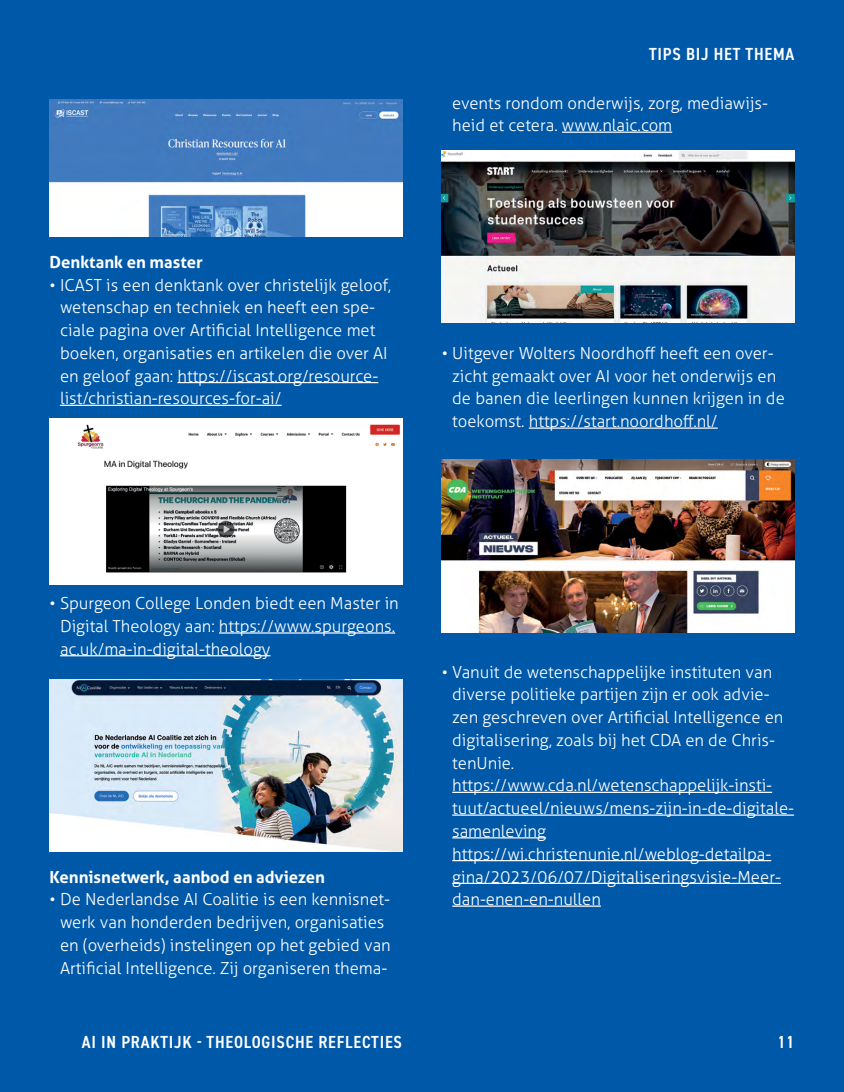
<style>
.page{position:relative;width:844px;height:1092px;background:#fff}
.page>*{position:absolute;margin:0;border:0;box-sizing:border-box;transform-origin:0 0}
.t1{font:600 condensed 17.5px "DIN2014";letter-spacing:.045em;color:#fff}
.t2{font:300 16.62px/22.8px "Aller";color:#fff}
.t3{font:700 16.62px "Aller";color:#fff}
</style>
<div class="page">
<div style="left:0;top:0;width:843px;height:1091px;background:#0058a9"></div>
<hr style="left:177px;top:382px;width:201px;height:1px;background:#fff">
<hr style="left:60px;top:405px;width:221px;height:1px;background:#fff">
<hr style="left:219px;top:632px;width:176px;height:1px;background:#fff">
<hr style="left:60px;top:655px;width:210px;height:1px;background:#fff">
<hr style="left:561px;top:132px;width:111px;height:1px;background:#fff">
<hr style="left:528px;top:427px;width:189px;height:1px;background:#fff">
<hr style="left:452px;top:791px;width:320px;height:1px;background:#fff">
<hr style="left:452px;top:814px;width:341px;height:1px;background:#fff">
<hr style="left:452px;top:837px;width:94px;height:1px;background:#fff">
<hr style="left:452px;top:860px;width:319px;height:1px;background:#fff">
<hr style="left:452px;top:882px;width:328px;height:1px;background:#fff">
<hr style="left:452px;top:905px;width:148px;height:1px;background:#fff">
<img style="left:50px;top:99px;width:352px;height:138px">
<img style="left:50px;top:679px;width:352px;height:172px">
<img style="left:441px;top:151px;width:353px;height:172px">
<img style="left:441px;top:460px;width:353px;height:172px">
<img style="left:50px;top:418px;width:352px;height:166px">
<p class="t1" style="left:649px;top:42px;width:147px">TIPS BIJ HET THEMA</p>
<p class="t3" style="left:50px;top:251px;width:155px">Denktank en master</p>
<p class="t2" style="left:60px;top:273px;width:332px;text-indent:-10px">• ICAST is een denktank over christelijk geloof, wetenschap en techniek en heeft een spe&shy;ciale pagina over Artificial Intelligence met boeken, organisaties en artikelen die over AI en geloof gaan: https://iscast.org/resource&shy;list/christian-resources-for-ai/</p>
<p class="t2" style="left:452px;top:91px;width:317px">events rondom onderwijs, zorg, mediawijs&shy;heid et cetera. www.nlaic.com</p>
<p class="t2" style="left:452px;top:341px;width:334px;text-indent:-10px">• Uitgever Wolters Noordhoff heeft een over&shy;zicht gemaakt over AI voor het onderwijs en de banen die leerlingen kunnen krijgen in de toekomst. https://start.noordhoff.nl/</p>
<p class="t2" style="left:60px;top:592px;width:340px;text-indent:-10px">• Spurgeon College Londen biedt een Master in<br>Digital Theology aan: https://www.spurgeons. ac.uk/ma-in-digital-theology</p>
<p class="t3" style="left:50px;top:866px;width:277px">Kennisnetwerk, aanbod en adviezen</p>
<p class="t2" style="left:60px;top:887px;width:332px;text-indent:-10px">• De Nederlandse AI Coalitie is een kennisnet&shy;werk van honderden bedrijven, organisaties en (overheids) instelingen op het gebied van Artificial Intelligence. Zij organiseren thema-</p>
<p class="t2" style="left:452px;top:660px;width:343px;text-indent:-10px">• Vanuit de wetenschappelijke instituten van diverse politieke partijen zijn er ook advie&shy;zen geschreven over Artificial Intelligence en digitalisering, zoals bij het CDA en de Chris&shy;tenUnie. https://www.cda.nl/wetenschappelijk-insti&shy;tuut/actueel/nieuws/mens-zijn-in-de-digitale&shy;samenleving https://wi.christenunie.nl/weblog-detailpa&shy;gina/2023/06/07/Digitaliseringsvisie-Meer&shy;dan-enen-en-nullen</p>
<p class="t1" style="left:82px;top:1030px;width:321px">AI IN PRAKTIJK - THEOLOGISCHE REFLECTIES</p>
<p class="t1" style="left:777px;top:1030px;width:18px">11</p>
</div>
